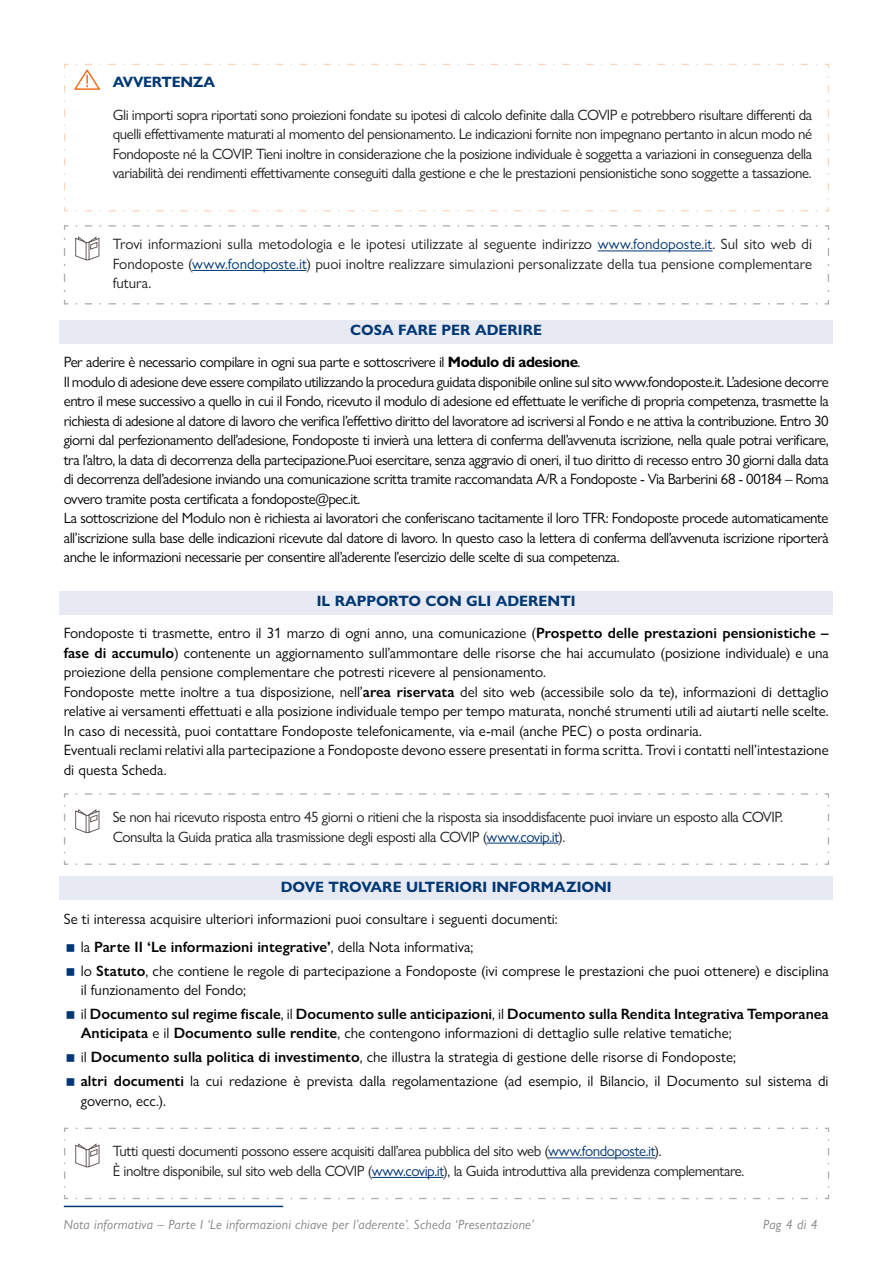
<style>
.page{position:relative;width:893px;height:1263px;background:#fff}
.page>*{position:absolute;margin:0;border:0;box-sizing:border-box;transform-origin:0 0}
.Stile_di_paragrafo_1{font:15px/19.5px "Gill Sans Nova";color:#040503}
.t1{font:15px/19.5px "Gill Sans Nova";letter-spacing:-.03em;color:#231f20;text-align:justify}
.t2{font:600 15px/19.5px "Gill Sans Nova";color:#040503}
.Stile_di_paragrafo_1-2{font:15px "Gill Sans Nova";letter-spacing:-.03em;color:#040503}
.Titolo_Box_Azure_Light{font:700 15px "Gill Sans Nova";color:#013874}
.Titolo_Box_Azure_Light-2{font:700 15px "Gill Sans Nova";letter-spacing:-.02em;color:#013874}
.t3{font:italic 13.5px "Gill Sans Nova";letter-spacing:.02em;color:#808285}
.s1{color:#013874}
.s2{font-weight:700}
.s3{font-weight:600}
.s4{font-weight:400}
</style>
<div class="page">
<div style="left:60px;top:320px;width:773px;height:23px;background:#e7eaf2"></div>
<div style="left:60px;top:591px;width:773px;height:23px;background:#e7eaf2"></div>
<div style="left:60px;top:876px;width:773px;height:24px;background:#e7eaf2"></div>
<hr style="left:64px;top:1206px;width:219px;height:1px;background:#013874">
<svg style="left:63px;top:793px;width:767px;height:72px"></svg>
<svg style="left:74px;top:808px;width:26px;height:26px"></svg>
<svg style="left:63px;top:225px;width:767px;height:80px"></svg>
<svg style="left:74px;top:235px;width:26px;height:26px"></svg>
<svg style="left:64px;top:63px;width:765px;height:149px"></svg>
<svg style="left:64px;top:1127px;width:766px;height:73px"></svg>
<svg style="left:75px;top:1142px;width:25px;height:26px"></svg>
<p class="Titolo_Box_Azure_Light-2" style="left:113px;top:73px;width:104px">AVVERTENZA</p>
<p class="t1" style="left:113px;top:105px;width:701px">Gli importi sopra riportati sono proiezioni fondate su ipotesi di calcolo definite dalla COVIP e potrebbero risultare differenti da quelli effettivamente maturati al momento del pensionamento. Le indicazioni fornite non impegnano pertanto in alcun modo né Fondoposte né la COVIP. Tieni inoltre in considerazione che la posizione individuale è soggetta a variazioni in conseguenza della variabilità dei rendimenti effettivamente conseguiti dalla gestione e che le prestazioni pensionistiche sono soggette a tassazione.</p>
<p class="t1" style="left:113px;top:234px;width:701px">Trovi informazioni sulla metodologia e le ipotesi utilizzate al seguente indirizzo <span class="s1">www.fondoposte.it</span>. Sul sito web di Fondoposte (<span class="s1">www.fondoposte.it</span>) puoi inoltre realizzare simulazioni personalizzate della tua pensione complementare futura.</p>
<p class="Titolo_Box_Azure_Light" style="left:350px;top:321px;width:193px">COSA FARE PER ADERIRE</p>
<p class="Stile_di_paragrafo_1-2" style="left:64px;top:353px;width:518px">Per aderire è necessario compilare in ogni sua parte e sottoscrivere il <span class="s2">Modulo di adesione</span>.</p>
<p class="Stile_di_paragrafo_1" style="left:64px;top:372px;width:766px;text-align:justify">Il modulo di adesione deve essere compilato utilizzando la procedura guidata disponibile online sul sito www.fondoposte.it. L’adesione decorre entro il mese successivo a quello in cui il Fondo, ricevuto il modulo di adesione ed effettuate le verifiche di propria competenza, trasmette la richiesta di adesione al datore di lavoro che verifica l’effettivo diritto del lavoratore ad iscriversi al Fondo e ne attiva la contribuzione. Entro 30 giorni dal perfezionamento dell’adesione, Fondoposte ti invierà una lettera di conferma dell’avvenuta iscrizione, nella quale potrai verificare, tra l’altro, la data di decorrenza della partecipazione.Puoi esercitare, senza aggravio di oneri, il tuo diritto di recesso entro 30 giorni dalla data di decorrenza dell’adesione inviando una comunicazione scritta tramite raccomandata A/R a Fondoposte - Via Barberini 68 - 00184 – Roma ovvero tramite posta certificata a fondoposte@pec.it.</p>
<p class="Stile_di_paragrafo_1" style="left:64px;top:508px;width:766px;text-align:justify">La sottoscrizione del Modulo non è richiesta ai lavoratori che conferiscano tacitamente il loro TFR: Fondoposte procede automaticamente all’iscrizione sulla base delle indicazioni ricevute dal datore di lavoro. In questo caso la lettera di conferma dell’avvenuta iscrizione riporterà anche le informazioni necessarie per consentire all’aderente l’esercizio delle scelte di sua competenza.</p>
<p class="Titolo_Box_Azure_Light" style="left:317px;top:592px;width:260px">IL RAPPORTO CON GLI ADERENTI</p>
<p class="Stile_di_paragrafo_1" style="left:64px;top:623px;width:766px;text-align:justify">Fondoposte ti trasmette, entro il 31 marzo di ogni anno, una comunicazione (<span class="s3">Prospetto delle prestazioni pensionistiche – fase di accumulo</span>) contenente un aggiornamento sull’ammontare delle risorse che hai accumulato (posizione individuale) e una proiezione della pensione complementare che potresti ricevere al pensionamento.</p>
<p class="Stile_di_paragrafo_1" style="left:64px;top:682px;width:766px">Fondoposte mette inoltre a tua disposizione, nell’<span class="s3">area riservata</span> del sito web (accessibile solo da te), informazioni di dettaglio relative ai versamenti effettuati e alla posizione individuale tempo per tempo maturata, nonché strumenti utili ad aiutarti nelle scelte.</p>
<p class="Stile_di_paragrafo_1" style="left:64px;top:721px;width:640px">In caso di necessità, puoi contattare Fondoposte telefonicamente, via e-mail (anche PEC) o posta ordinaria.</p>
<p class="Stile_di_paragrafo_1" style="left:64px;top:740px;width:766px">Eventuali reclami relativi alla partecipazione a Fondoposte devono essere presentati in forma scritta. Trovi i contatti nell’intestazione di questa Scheda.</p>
<p class="t1" style="left:113px;top:807px;width:672px">Se non hai ricevuto risposta entro 45 giorni o ritieni che la risposta sia insoddisfacente puoi inviare un esposto alla COVIP.<br>Consulta la Guida pratica alla trasmissione degli esposti alla COVIP (<span class="s1">www.covip.it</span>).</p>
<p class="Titolo_Box_Azure_Light" style="left:281px;top:877px;width:333px">DOVE TROVARE ULTERIORI INFORMAZIONI</p>
<p class="Stile_di_paragrafo_1" style="left:64px;top:909px;width:495px">Se ti interessa acquisire ulteriori informazioni puoi consultare i seguenti documenti:</p>
<p class="t2" style="left:81px;top:937px;width:394px"><span class="s4">la</span> Parte II ‘Le informazioni integrative’<span class="s4">, della Nota informativa;</span></p>
<p class="Stile_di_paragrafo_1" style="left:81px;top:961px;width:749px">lo <span class="s3">Statuto</span>, che contiene le regole di partecipazione a Fondoposte (ivi comprese le prestazioni che puoi ottenere) e disciplina il funzionamento del Fondo;</p>
<p class="t2" style="left:81px;top:1004px;width:749px"><span class="s4">il</span> Documento sul regime fiscale<span class="s4">, il</span> Documento sulle anticipazioni<span class="s4">, il</span> Documento sulla Rendita Integrativa Temporanea<br>Anticipata <span class="s4">e il</span> Documento sulle rendite<span class="s4">, che contengono informazioni di dettaglio sulle relative tematiche;</span></p>
<p class="Stile_di_paragrafo_1" style="left:81px;top:1047px;width:657px">il <span class="s3">Documento sulla politica di investimento</span>, che illustra la strategia di gestione delle risorse di Fondoposte;</p>
<p class="Stile_di_paragrafo_1" style="left:81px;top:1071px;width:749px"><span class="s3">altri documenti</span> la cui redazione è prevista dalla regolamentazione (ad esempio, il Bilancio, il Documento sul sistema di governo, ecc.).</p>
<p class="t1" style="left:113px;top:1141px;width:550px">Tutti questi documenti possono essere acquisiti dall’area pubblica del sito web (<span class="s1">www.fondoposte.it</span>).</p>
<p class="t1" style="left:113px;top:1161px;width:633px">È inoltre disponibile, sul sito web della COVIP (<span class="s1">www.covip.it</span>), la Guida introduttiva alla previdenza complementare.</p>
<p class="t3" style="left:64px;top:1216px;width:472px">Nota informativa – Parte I ‘Le informazioni chiave per l’aderente’. Scheda ‘Presentazione’</p>
<p class="t3" style="left:763px;top:1216px;width:56px">Pag 4 di 4</p>
</div>
